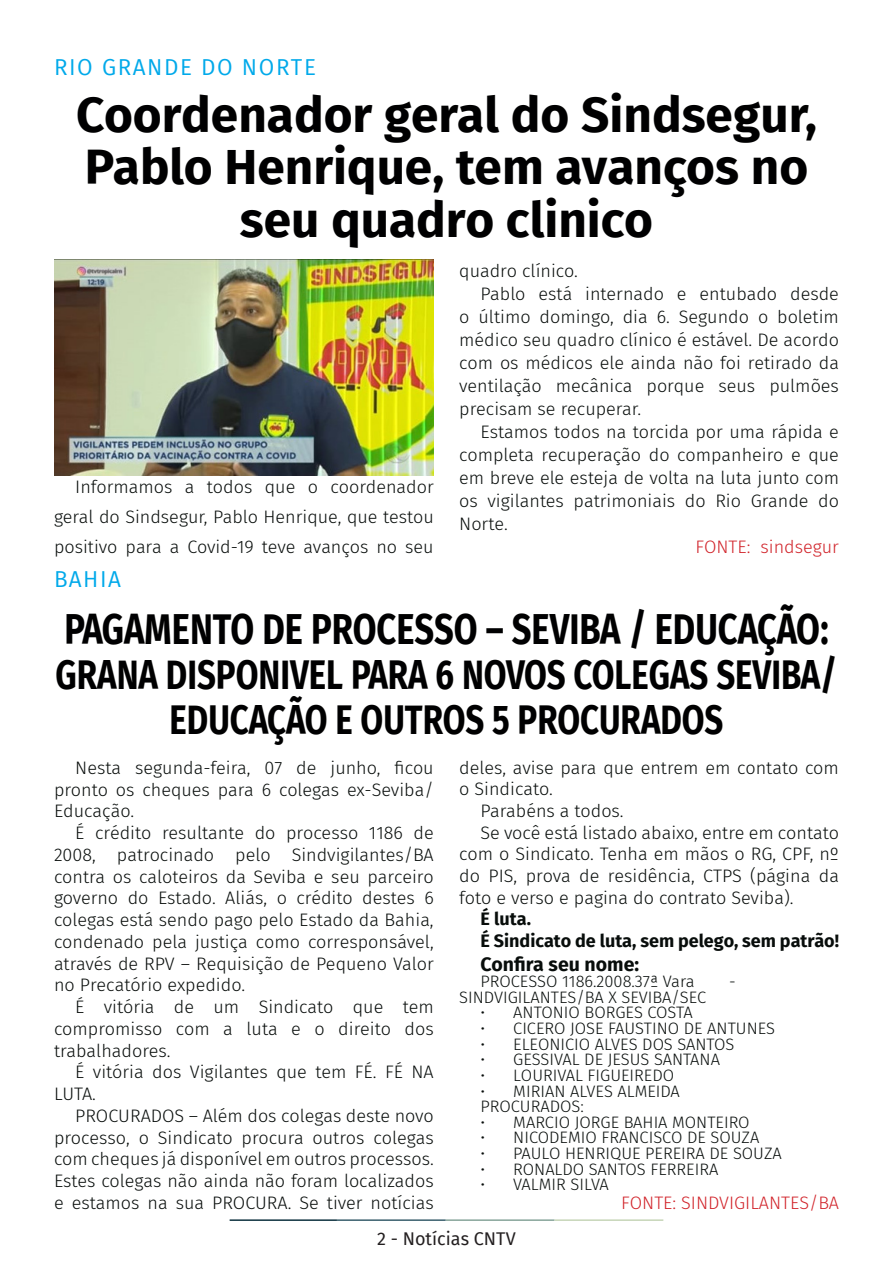
<style>
.page{position:relative;width:893px;height:1263px;background:#fff}
.page>*{position:absolute;margin:0;border:0;box-sizing:border-box;transform-origin:0 0}
.t1{font:700 49.5px/52.5px "Fira Sans";color:#000001;text-align:center}
.t2{font:700 43.2px "Fira Sans";color:#000001;scale:.8 1}
.t3{font:700 41.25px/45px "Fira Sans";color:#000001;text-align:center;scale:.8 1}
.t4{font:22.5px "Fira Sans";letter-spacing:.07em;color:#00a9ea}
.t5{font:700 19.5px "Fira Sans";color:#080d0b}
.t6{font:300 18px/21.8px "Fira Sans";color:#080d0b;text-align:justify}
.t7{font:700 18px "Fira Sans";color:#080d0b}
.t8{font:300 18px "Fira Sans";color:#d1232a}
.t9{font:18px "Fira Sans";color:#231f20}
.t10{font:300 16.5px "Fira Sans";color:#080d0b}
</style>
<div class="page">
<hr style="left:230px;top:1219px;width:107px;height:2px;background:#0e323f">
<hr style="left:337px;top:1219px;width:109px;height:2px;background:#3a5f6d">
<hr style="left:446px;top:1219px;width:109px;height:2px;background:#87a59a">
<hr style="left:555px;top:1219px;width:108px;height:2px;background:#c6d5b7">
<img style="left:54px;top:260px;width:380px;height:215px">
<p class="t4" style="left:54px;top:50px;width:263px">RIO GRANDE DO NORTE</p>
<p class="t1" style="left:76px;top:85px;width:742px">Coordenador geral do Sindsegur,<br>Pablo Henrique, tem avanços no seu quadro clinico</p>
<p class="t6" style="left:54px;top:472px;width:381px;line-height:29.7px;text-indent:21px">Informamos a todos que o coordenador geral do Sindsegur, Pablo Henrique, que testou positivo para a Covid-19 teve avanços no seu</p>
<p class="t4" style="left:54px;top:562px;width:69px">BAHIA</p>
<p class="t6" style="left:459px;top:260px;width:120px">quadro clínico.</p>
<p class="t6" style="left:459px;top:282px;width:381px;line-height:23px;text-indent:21px">Pablo está internado e entubado desde o último domingo, dia 6. Segundo o boletim médico seu quadro clínico é estável. De acordo com os médicos ele ainda não foi retirado da ventilação mecânica porque seus pulmões precisam se recuperar.</p>
<p class="t6" style="left:459px;top:420px;width:381px;line-height:23px;text-indent:21px">Estamos todos na torcida por uma rápida e completa recuperação do companheiro e que em breve ele esteja de volta na luta junto com os vigilantes patrimoniais do Rio Grande do Norte.</p>
<p class="t8" style="left:695px;top:534px;width:145px">FONTE: sindsegur</p>
<p class="t2" style="left:64px;top:592px;width:957px">PAGAMENTO DE PROCESSO – SEVIBA / EDUCAÇÃO:</p>
<p class="t3" style="left:56px;top:649px;width:979px">GRANA DISPONIVEL PARA 6 NOVOS COLEGAS SEVIBA/<br>EDUCAÇÃO E OUTROS 5 PROCURADOS</p>
<p class="t6" style="left:54px;top:756px;width:381px;text-indent:21px">Nesta segunda-feira, 07 de junho, ficou pronto os cheques para 6 colegas ex-Seviba/ Educação.</p>
<p class="t6" style="left:54px;top:822px;width:381px;text-indent:21px">É crédito resultante do processo 1186 de 2008, patrocinado pelo Sindvigilantes/BA contra os caloteiros da Seviba e seu parceiro governo do Estado. Aliás, o crédito destes 6 colegas está sendo pago pelo Estado da Bahia, condenado pela justiça como corresponsável, através de RPV – Requisição de Pequeno Valor no Precatório expedido.</p>
<p class="t6" style="left:54px;top:996px;width:381px;text-indent:21px">É vitória de um Sindicato que tem compromisso com a luta e o direito dos trabalhadores.</p>
<p class="t6" style="left:54px;top:1061px;width:381px;text-indent:21px">É vitória dos Vigilantes que tem FÉ. FÉ NA<br>LUTA.</p>
<p class="t6" style="left:54px;top:1105px;width:381px;text-indent:21px">PROCURADOS – Além dos colegas deste novo processo, o Sindicato procura outros colegas com cheques já disponível em outros processos.<br>Estes colegas não ainda não foram localizados e estamos na sua PROCURA. Se tiver notícias</p>
<p class="t6" style="left:459px;top:757px;width:381px">deles, avise para que entrem em contato com o Sindicato.</p>
<p class="t6" style="left:480px;top:800px;width:145px">Parabéns a todos.</p>
<p class="t6" style="left:459px;top:821px;width:381px;text-indent:21px">Se você está listado abaixo, entre em contato com o Sindicato. Tenha em mãos o RG, CPF, nº do PIS, prova de residência, CTPS (página da foto e verso e pagina do contrato Seviba).</p>
<p class="t7" style="left:480px;top:904px;width:52px">É luta.</p>
<p class="t7" style="left:480px;top:925px;width:360px">É Sindicato de luta, sem pelego, sem patrão!</p>
<p class="t5" style="left:480px;top:948px;width:160px">Confira seu nome:</p>
<p class="t10" style="left:480px;top:970px;width:216px">PROCESSO 1186.2008.37ª Vara</p>
<p class="t10" style="left:729px;top:970px;width:8px">-</p>
<p class="t10" style="left:459px;top:985px;width:249px">SINDVIGILANTES/BA X SEVIBA/SEC</p>
<p class="t10" style="left:480px;top:1001px;width:214px">• ANTONIO BORGES COSTA</p>
<p class="t10" style="left:480px;top:1016px;width:296px">• CICERO JOSE FAUSTINO DE ANTUNES</p>
<p class="t10" style="left:480px;top:1032px;width:255px">• ELEONICIO ALVES DOS SANTOS</p>
<p class="t10" style="left:480px;top:1048px;width:241px">• GESSIVAL DE JESUS SANTANA</p>
<p class="t10" style="left:480px;top:1063px;width:195px">• LOURIVAL FIGUEIREDO</p>
<p class="t10" style="left:480px;top:1079px;width:201px">• MIRIAN ALVES ALMEIDA</p>
<p class="t10" style="left:480px;top:1095px;width:105px">PROCURADOS:</p>
<p class="t10" style="left:480px;top:1110px;width:271px">• MARCIO JORGE BAHIA MONTEIRO</p>
<p class="t10" style="left:480px;top:1126px;width:280px">• NICODEMIO FRANCISCO DE SOUZA</p>
<p class="t10" style="left:480px;top:1142px;width:303px">• PAULO HENRIQUE PEREIRA DE SOUZA</p>
<p class="t10" style="left:480px;top:1157px;width:239px">• RONALDO SANTOS FERREIRA</p>
<p class="t10" style="left:480px;top:1173px;width:130px">• VALMIR SILVA</p>
<p class="t8" style="left:621px;top:1190px;width:219px">FONTE: SINDVIGILANTES/BA</p>
<p class="t9" style="left:377px;top:1225px;width:140px">2 - Notícias CNTV</p>
</div>
